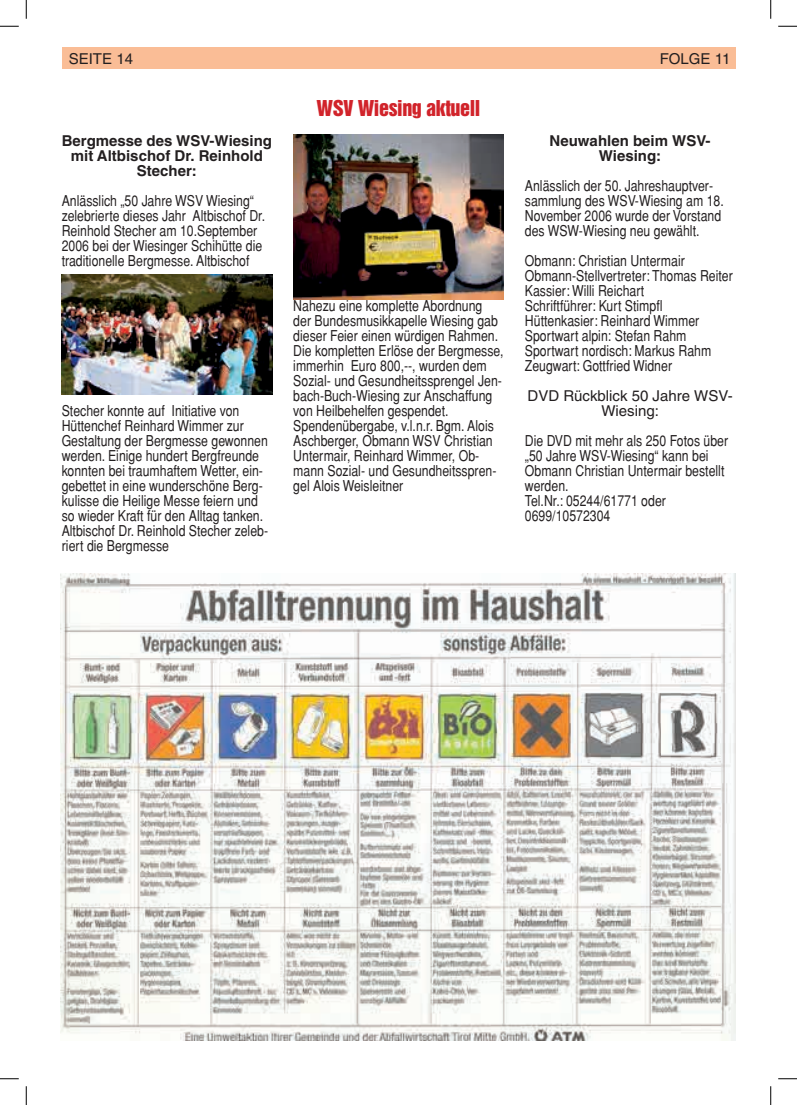
<style>
.page{position:relative;width:797px;height:1105px;background:#fff}
.page>*{position:absolute;margin:0;border:0;box-sizing:border-box;transform-origin:0 0}
.t1{font:20px "Helvetica Inserat";letter-spacing:-.02em;color:#d1232a}
.t2{font:condensed 15px/15px "Helvetica";color:#231f20}
.t3{font:700 15px/15px "Helvetica";color:#231f20;text-align:center}
.t4{font:15px/15px "Helvetica";color:#231f20;text-align:center}
</style>
<div class="page">
<img style="left:62px;top:274px;width:210px;height:120px">
<img style="left:293px;top:135px;width:210px;height:164px">
<div style="left:62px;top:48px;width:673px;height:21px;background:#fabd96"></div>
<img style="left:61px;top:573px;width:674px;height:467px">
<svg style="left:0;top:25px;width:19px;height:2px"></svg>
<svg style="left:778px;top:25px;width:19px;height:2px"></svg>
<svg style="left:0;top:1078px;width:19px;height:1px"></svg>
<svg style="left:778px;top:1078px;width:19px;height:1px"></svg>
<svg style="left:25px;top:0;width:2px;height:19px"></svg>
<svg style="left:25px;top:1086px;width:2px;height:19px"></svg>
<svg style="left:770px;top:0;width:1px;height:19px"></svg>
<svg style="left:770px;top:1086px;width:1px;height:19px"></svg>
<p class="t4" style="left:69px;top:51px;width:66px">SEITE 14</p>
<p class="t4" style="left:659px;top:51px;width:72px">FOLGE 11</p>
<p class="t3" style="left:62px;top:133px;width:212px">Bergmesse des WSV-Wiesing mit Altbischof Dr. Reinhold<br>Stecher:</p>
<p class="t2" style="left:62px;top:193px;width:205px">Anlässlich „50 Jahre WSV Wiesing“ zelebrierte dieses Jahr Altbischof Dr.<br>Reinhold Stecher am 10.September 2006 bei der Wiesinger Schihütte die traditionelle Bergmesse. Altbischof</p>
<p class="t2" style="left:62px;top:403px;width:208px">Stecher konnte auf Initiative von Hüttenchef Reinhard Wimmer zur Gestaltung der Bergmesse gewonnen werden. Einige hundert Bergfreunde konnten bei traumhaftem Wetter, ein&shy;gebettet in eine wunderschöne Berg&shy;kulisse die Heilige Messe feiern und so wieder Kraft für den Alltag tanken.<br>Altbischof Dr. Reinhold Stecher zeleb&shy;riert die Bergmesse</p>
<h1 class="t1" style="left:316px;top:96px;width:165px">WSV Wiesing aktuell</h1>
<p class="t2" style="left:293px;top:298px;width:212px">Nahezu eine komplette Abordnung der Bundesmusikkapelle Wiesing gab dieser Feier einen würdigen Rahmen.<br>Die kompletten Erlöse der Bergmesse, immerhin Euro 800,--, wurden dem Sozial- und Gesundheitssprengel Jen&shy;bach-Buch-Wiesing zur Anschaffung von Heilbehelfen gespendet.<br>Spendenübergabe, v.l.n.r. Bgm. Alois Aschberger, Obmann WSV Christian Untermair, Reinhard Wimmer, Ob&shy;mann Sozial- und Gesundheitsspren&shy;gel Alois Weisleitner</p>
<p class="t3" style="left:549px;top:133px;width:162px">Neuwahlen beim WSV-<br>Wiesing:</p>
<p class="t2" style="left:525px;top:178px;width:200px">Anlässlich der 50. Jahreshauptver&shy;sammlung des WSV-Wiesing am 18.<br>November 2006 wurde der Vorstand des WSW-Wiesing neu gewählt.</p>
<p class="t2" style="left:525px;top:253px;width:209px">Obmann: Christian Untermair<br>Obmann-Stellvertreter: Thomas Reiter<br>Kassier: Willi Reichart<br>Schriftführer: Kurt Stimpfl<br>Hüttenkasier: Reinhard Wimmer<br>Sportwart alpin: Stefan Rahm<br>Sportwart nordisch: Markus Rahm<br>Zeugwart: Gottfried Widner</p>
<p class="t4" style="left:527px;top:388px;width:207px">DVD Rückblick 50 Jahre WSV-<br>Wiesing:</p>
<p class="t2" style="left:525px;top:433px;width:205px">Die DVD mit mehr als 250 Fotos über „50 Jahre WSV-Wiesing“ kann bei<br>Obmann Christian Untermair bestellt werden.<br>Tel.Nr.: 05244/61771 oder<br>0699/10572304</p>
</div>
